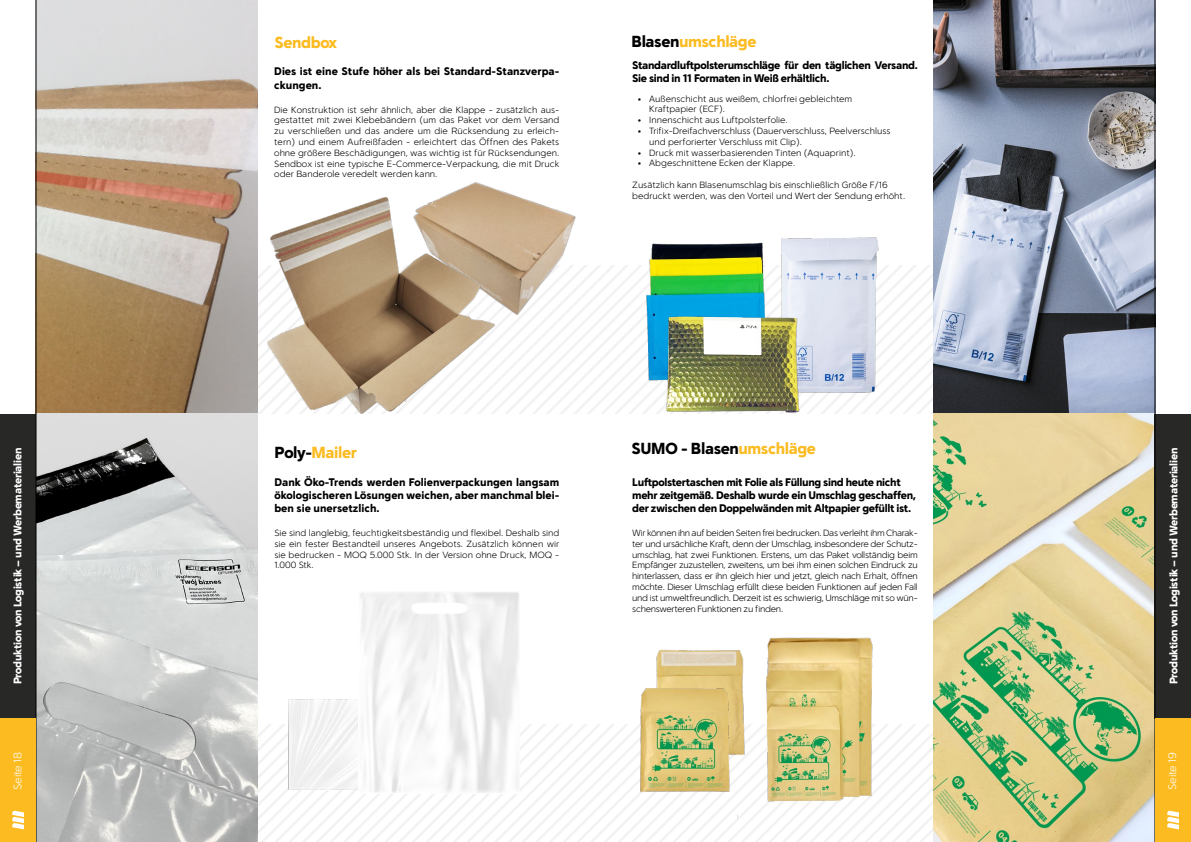
<style>
.page{position:relative;width:1191px;height:842px;background:#fff}
.page>*{position:absolute;margin:0;border:0;box-sizing:border-box;transform-origin:0 0}
.t1{font:900 16px "Simple Sans";letter-spacing:-.025em;color:#fbbb21}
.t2{font:900 16px "Simple Sans";letter-spacing:-.025em;color:#000}
.t3{font:900 11px/13.2px "Simple Sans";letter-spacing:-.03em;color:#000}
.t4{font:900 11px "Simple Sans";letter-spacing:-.025em;color:#fff}
.t5{font:900 11px/13.2px "Simple Sans";color:#000}
.t6{font:300 11px "Simple Sans";letter-spacing:-.025em;color:#fff}
.t7{font:300 9px/10.8px "Simple Sans";color:#000;text-align:justify}
.s1{color:#000}
.s2{color:#fbbb21}
</style>
<div class="page">
<svg style="left:257px;top:724px;width:676px;height:118px"></svg>
<svg style="left:257px;top:265px;width:676px;height:149px"></svg>
<img style="left:933px;top:0;width:221px;height:414px">
<img style="left:37px;top:0;width:220px;height:414px">
<svg style="left:933px;top:414px;width:221px;height:428px;background:#cecb94"></svg>
<img style="left:288px;top:699px;width:70px;height:90px">
<img style="left:358px;top:592px;width:161px;height:201px">
<img style="left:552px;top:243px;width:198px;height:158px">
<img style="left:750px;top:237px;width:156px;height:177px">
<img style="left:624px;top:302px;width:212px;height:112px">
<img style="left:658px;top:649px;width:80px;height:4px">
<img style="left:580px;top:653px;width:158px;height:145px">
<img style="left:738px;top:637px;width:160px;height:184px">
<div style="left:0;top:414px;width:36px;height:304px;background:#282827"></div>
<div style="left:1154px;top:414px;width:37px;height:304px;background:#282827"></div>
<img style="left:440px;top:182px;width:142px;height:134px">
<img style="left:267px;top:198px;width:227px;height:216px">
<svg style="left:37px;top:414px;width:220px;height:428px;background:#c1c3c2"></svg>
<hr style="left:36px;top:0;width:1px;height:842px;background:#000">
<div style="left:0;top:718px;width:36px;height:124px;background:#fbbb21"></div>
<svg style="left:12px;top:810px;width:12px;height:19px"></svg>
<hr style="left:1154px;top:0;width:1px;height:842px;background:#000">
<div style="left:1155px;top:718px;width:36px;height:124px;background:#fbbb21"></div>
<svg style="left:1167px;top:810px;width:12px;height:19px"></svg>
<h1 class="t1" style="left:274px;top:33px;width:64px">Sendbox</h1>
<p class="t5" style="left:274px;top:65px;width:287px">Dies ist eine Stufe höher als bei Standard-Stanzverpa&shy;ckungen.</p>
<p class="t7" style="left:274px;top:104px;width:287px">Die Konstruktion ist sehr ähnlich, aber die Klappe - zusätzlich aus&shy;gestattet mit zwei Klebebändern (um das Paket vor dem Versand zu verschließen und das andere um die Rücksendung zu erleich&shy;tern) und einem Aufreißfaden - erleichtert das Öffnen des Pakets ohne größere Beschädigungen, was wichtig ist für Rücksendungen.<br>Sendbox ist eine typische E-Commerce-Verpackung, die mit Druck oder Banderole veredelt werden kann.</p>
<h1 class="t1" style="left:631px;top:32px;width:126px"><span class="s1">Blasen</span>umschläge</h1>
<p class="t3" style="left:632px;top:59px;width:287px">Standardluftpolsterumschläge für den täglichen Versand.<br>Sie sind in 11 Formaten in Weiß erhältlich.</p>
<p class="t7" style="left:649px;top:93px;width:205px;text-indent:-11px">• Außenschicht aus weißem, chlorfrei gebleichtem<br>Kraftpapier (ECF).</p>
<p class="t7" style="left:638px;top:115px;width:151px">• Innenschicht aus Luftpolsterfolie.</p>
<p class="t7" style="left:649px;top:125px;width:243px;text-indent:-11px">• Trifix-Dreifachverschluss (Dauerverschluss, Peelverschluss und perforierter Verschluss mit Clip).</p>
<p class="t7" style="left:638px;top:147px;width:219px">• Druck mit wasserbasierenden Tinten (Aquaprint).</p>
<p class="t7" style="left:638px;top:158px;width:159px">• Abgeschnittene Ecken der Klappe.</p>
<p class="t7" style="left:632px;top:179px;width:274px">Zusätzlich kann Blasenumschlag bis einschließlich Größe F/16 bedruckt werden, was den Vorteil und Wert der Sendung erhöht.</p>
<h1 class="t1" style="left:274px;top:443px;width:84px"><span class="s1">Poly-</span>Mailer</h1>
<h1 class="t2" style="left:631px;top:438px;width:186px">SUMO - Blasen<span class="s2">umschläge</span></h1>
<p class="t4" style="left:11px;top:684px;width:238px;rotate:-90deg">Produktion von Logistik – und Werbematerialien</p>
<p class="t4" style="left:1167px;top:684px;width:238px;rotate:-90deg">Produktion von Logistik – und Werbematerialien</p>
<p class="t3" style="left:274px;top:475px;width:286px;text-align:justify">Dank Öko-Trends werden Folienverpackungen langsam ökologischeren Lösungen weichen, aber manchmal blei&shy;ben sie unersetzlich.</p>
<p class="t7" style="left:274px;top:527px;width:286px">Sie sind langlebig, feuchtigkeitsbeständig und flexibel. Deshalb sind sie ein fester Bestandteil unseres Angebots. Zusätzlich können wir sie bedrucken - MOQ 5.000 Stk. In der Version ohne Druck, MOQ - 1.000 Stk.</p>
<p class="t3" style="left:632px;top:475px;width:285px">Luftpolstertaschen mit Folie als Füllung sind heute nicht mehr zeitgemäß. Deshalb wurde ein Umschlag geschaffen, der zwischen den Doppelwänden mit Altpapier gefüllt ist.</p>
<p class="t7" style="left:632px;top:527px;width:287px">Wir können ihn auf beiden Seiten frei bedrucken. Das verleiht ihm Charak&shy;ter und ursächliche Kraft, denn der Umschlag, insbesondere der Schutz&shy;umschlag, hat zwei Funktionen. Erstens, um das Paket vollständig beim Empfänger zuzustellen, zweitens, um bei ihm einen solchen Eindruck zu hinterlassen, dass er ihn gleich hier und jetzt, gleich nach Erhalt, öffnen möchte. Dieser Umschlag erfüllt diese beiden Funktionen auf jeden Fall und ist umweltfreundlich. Derzeit ist es schwierig, Umschläge mit so wün&shy;schenswerteren Funktionen zu finden.</p>
<p class="t6" style="left:11px;top:790px;width:39px;rotate:-90deg">Seite 18</p>
<p class="t6" style="left:1165px;top:790px;width:39px;rotate:-90deg">Seite 19</p>
</div>
